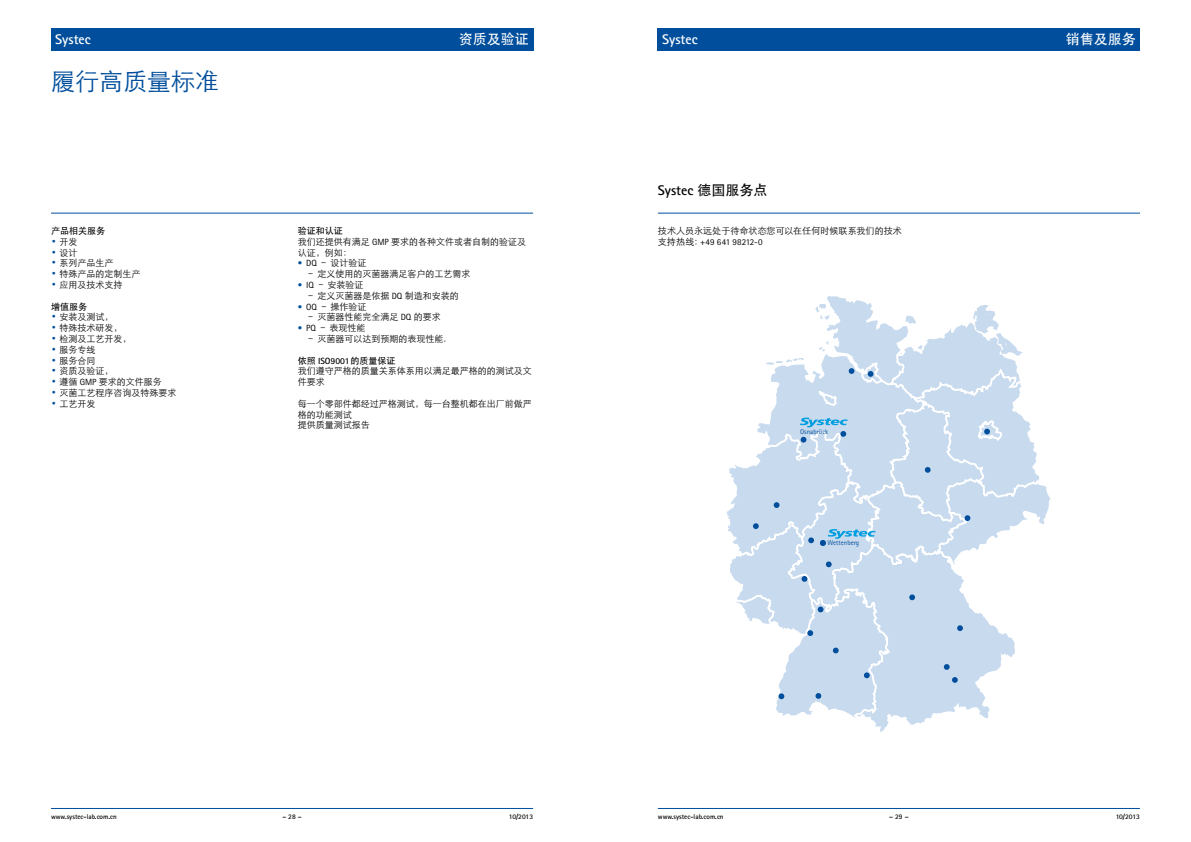
<style>
.page{position:relative;width:1191px;height:842px;background:#fff}
.page>*{position:absolute;margin:0;border:0;box-sizing:border-box;transform-origin:0 0}
.t1{font:24px "ST Xihei";color:#004e9c}
.t2{font:700 14px "Rotis Sans Serif";color:#fff}
.t3{font:700 14px "Rotis Sans Serif";color:#000}
.t4{font:14px "ST Heiti";color:#fff}
.t5{font:9px/10.8px "ST Xihei";color:#000}
.t6{font:9px "ST Heiti";color:#000}
.t7{font:9px "Rotis Sans Serif";letter-spacing:.005em;color:#000}
.t8{font:700 7px "Rotis Sans Serif";color:#000}
.t9{font:6.9px "Rotis Sans Serif";color:#004e9c}
.s1{color:#004e9c}
.s2{font-family:"Rotis Sans Serif"}
.s3{font-family:"Rotis Sans Serif";color:#004e9c}
.s4{font-family:"Rotis Sans Serif";font-weight:700}
.s5{font-family:"ST Heiti";font-weight:400}
.s6{font-family:"ST Xihei"}
</style>
<div class="page">
<hr style="left:51px;top:808px;width:482px;height:1px;background:#004e9c">
<hr style="left:658px;top:808px;width:482px;height:1px;background:#004e9c">
<hr style="left:51px;top:213px;width:482px;height:1px;background:#004e9c">
<hr style="left:658px;top:213px;width:482px;height:1px;background:#004e9c">
<div style="left:658px;top:28px;width:482px;height:23px;background:#004e9c"></div>
<div style="left:51px;top:28px;width:482px;height:23px;background:#004e9c"></div>
<svg style="left:727px;top:467px;width:324px;height:265px"></svg>
<svg style="left:735px;top:377px;width:304px;height:287px"></svg>
<svg style="left:853px;top:661px;width:27px;height:62px"></svg>
<svg style="left:727px;top:507px;width:1px;height:15px"></svg>
<svg style="left:753px;top:523px;width:6px;height:6px"></svg>
<svg style="left:773px;top:502px;width:6px;height:6px"></svg>
<svg style="left:808px;top:537px;width:6px;height:6px"></svg>
<svg style="left:825px;top:561px;width:6px;height:6px"></svg>
<svg style="left:801px;top:576px;width:6px;height:6px"></svg>
<svg style="left:817px;top:606px;width:6px;height:6px"></svg>
<svg style="left:807px;top:630px;width:6px;height:6px"></svg>
<svg style="left:812px;top:693px;width:14px;height:22px"></svg>
<svg style="left:832px;top:647px;width:7px;height:6px"></svg>
<svg style="left:863px;top:672px;width:7px;height:6px"></svg>
<svg style="left:909px;top:594px;width:6px;height:6px"></svg>
<svg style="left:943px;top:664px;width:6px;height:6px"></svg>
<svg style="left:957px;top:625px;width:6px;height:6px"></svg>
<svg style="left:951px;top:677px;width:7px;height:6px"></svg>
<svg style="left:778px;top:693px;width:6px;height:6px"></svg>
<svg style="left:984px;top:428px;width:6px;height:7px"></svg>
<svg style="left:924px;top:467px;width:6px;height:6px"></svg>
<svg style="left:964px;top:515px;width:6px;height:6px"></svg>
<svg style="left:766px;top:296px;width:257px;height:81px"></svg>
<svg style="left:820px;top:529px;width:55px;height:17px"></svg>
<svg style="left:799px;top:418px;width:48px;height:25px"></svg>
<h2 class="t2" style="left:55px;top:30px;width:37px">Systec</h2>
<h2 class="t4" style="left:459px;top:32px;width:71px">资质及验证</h2>
<h2 class="t2" style="left:662px;top:30px;width:37px">Systec</h2>
<h2 class="t4" style="left:1065px;top:32px;width:71px">销售及服务</h2>
<h1 class="t1" style="left:51px;top:69px;width:170px">履行高质量标准</h1>
<p class="t6" style="left:51px;top:226px;width:56px">产品相关服务</p>
<p class="t5" style="left:51px;top:236px;width:28px"><span class="s1">•</span> 开发</p>
<p class="t5" style="left:51px;top:247px;width:28px"><span class="s1">•</span> 设计</p>
<p class="t5" style="left:51px;top:258px;width:64px"><span class="s1">•</span> 系列产品生产</p>
<p class="t5" style="left:51px;top:268px;width:91px"><span class="s1">•</span> 特殊产品的定制生产</p>
<p class="t5" style="left:51px;top:279px;width:73px"><span class="s1">•</span> 应用及技术支持</p>
<p class="t6" style="left:51px;top:302px;width:38px">增值服务</p>
<p class="t5" style="left:51px;top:312px;width:64px"><span class="s1">•</span> 安装及测试，</p>
<p class="t5" style="left:51px;top:322px;width:73px"><span class="s1">•</span> 特殊技术研发，</p>
<p class="t5" style="left:51px;top:333px;width:82px"><span class="s1">•</span> 检测及工艺开发，</p>
<p class="t5" style="left:51px;top:344px;width:46px"><span class="s1">•</span> 服务专线</p>
<p class="t5" style="left:51px;top:355px;width:46px"><span class="s1">•</span> 服务合同</p>
<p class="t5" style="left:51px;top:366px;width:64px"><span class="s1">•</span> 资质及验证，</p>
<p class="t5" style="left:51px;top:376px;width:112px"><span class="s1">•</span> 遵循 <span class="s2">GMP</span> 要求的文件服务</p>
<p class="t5" style="left:51px;top:387px;width:127px"><span class="s1">•</span> 灭菌工艺程序咨询及特殊要求</p>
<p class="t5" style="left:51px;top:398px;width:46px"><span class="s1">•</span> 工艺开发</p>
<p class="t6" style="left:298px;top:226px;width:46px">验证和认证</p>
<p class="t5" style="left:298px;top:236px;width:230px">我们还提供有满足 <span class="s2">GMP</span> 要求的各种文件或者自制的验证及认证，例如：</p>
<p class="t5" style="left:298px;top:258px;width:70px"><span class="s3">•</span> <span class="s2">DQ</span> – 设计验证</p>
<p class="t5" style="left:306px;top:268px;width:166px">– 定义使用的灭菌器满足客户的工艺需求</p>
<p class="t5" style="left:298px;top:279px;width:67px"><span class="s3">•</span> <span class="s2">IQ</span> – 安装验证</p>
<p class="t5" style="left:306px;top:290px;width:154px">– 定义灭菌器是依据 <span class="s2">DQ</span> 制造和安装的</p>
<p class="t5" style="left:298px;top:301px;width:70px"><span class="s3">•</span> <span class="s2">OQ</span> – 操作验证</p>
<p class="t5" style="left:306px;top:312px;width:136px">– 灭菌器性能完全满足 <span class="s2">DQ</span> 的要求</p>
<p class="t5" style="left:298px;top:322px;width:69px"><span class="s3">•</span> <span class="s2">PQ</span> – 表现性能</p>
<p class="t5" style="left:306px;top:333px;width:141px">– 灭菌器可以达到预期的表现性能.</p>
<p class="t6" style="left:298px;top:356px;width:99px">依照 <span class="s4">ISO9001</span>的质量保证</p>
<p class="t5" style="left:298px;top:366px;width:236px">我们遵守严格的质量关系体系用以满足最严格的的测试及文件要求</p>
<p class="t5" style="left:298px;top:398px;width:236px">每一个零部件都经过严格测试，每一台整机都在出厂前做严格的功能测试<br>提供质量测试报告</p>
<h2 class="t3" style="left:658px;top:182px;width:111px">Systec <span class="s5">德国服务点</span></h2>
<p class="t5" style="left:658px;top:225px;width:245px">技术人员永远处于待命状态您可以在任何时候联系我们的技术</p>
<p class="t7" style="left:658px;top:236px;width:106px"><span class="s6">支持热线：</span>+49 641 98212-0</p>
<p class="t9" style="left:800px;top:427px;width:30px">Osnabrück</p>
<p class="t9" style="left:827px;top:539px;width:33px">Wettenberg</p>
<p class="t8" style="left:51px;top:812px;width:67px">www.systec-lab.com.cn</p>
<p class="t8" style="left:282px;top:812px;width:21px">– 28 –</p>
<p class="t8" style="left:509px;top:812px;width:26px">10/2013</p>
<p class="t8" style="left:658px;top:812px;width:67px">www.systec-lab.com.cn</p>
<p class="t8" style="left:889px;top:812px;width:21px">– 29 –</p>
<p class="t8" style="left:1115px;top:812px;width:26px">10/2013</p>
</div>
